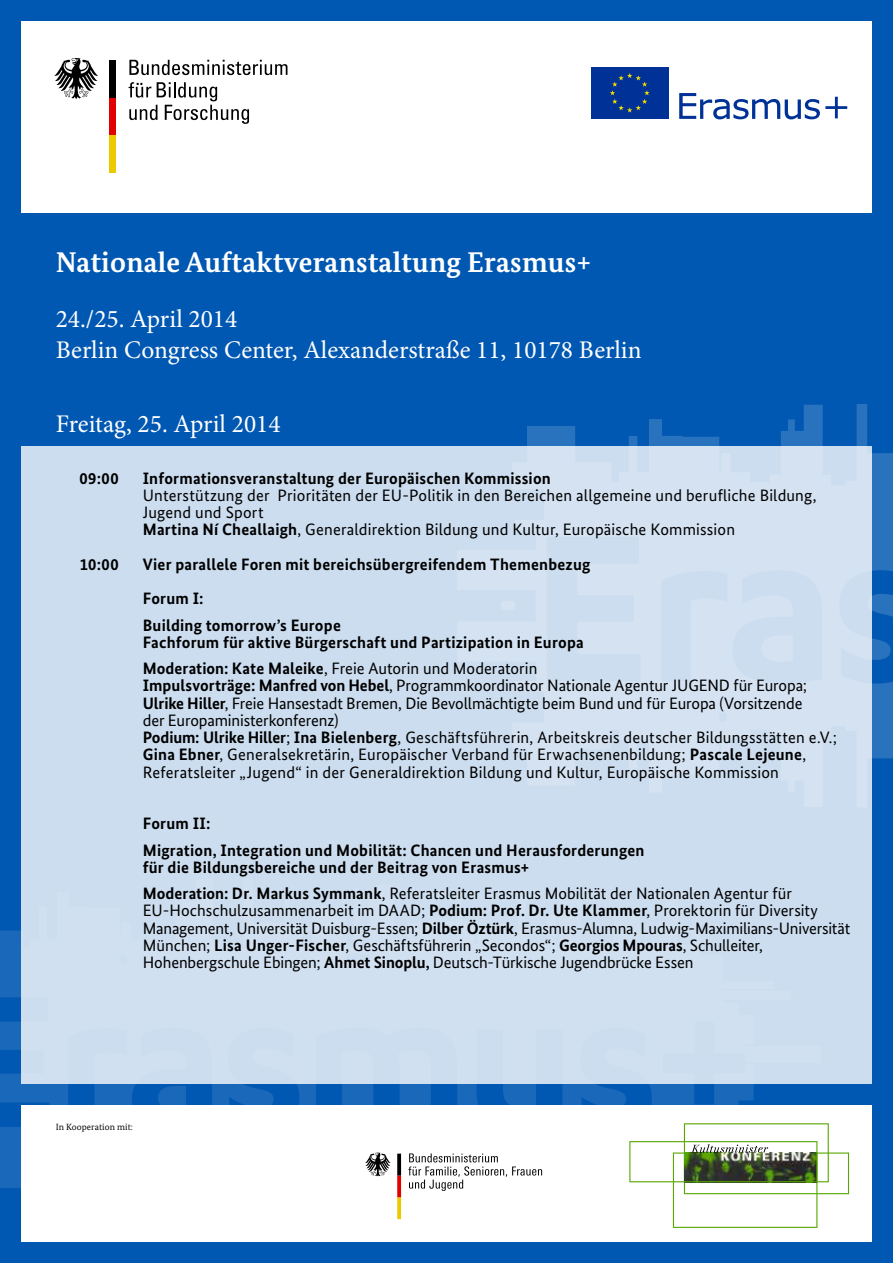
<style>
.page{position:relative;width:893px;height:1263px;background:#0058b2}
.page>*{position:absolute;margin:0;border:0;box-sizing:border-box;transform-origin:0 0}
.t1{font:700 28.5px "Bundes Serif";letter-spacing:.01em;color:#fff}
.t2{font:25.35px/31.8px "Minion Pro";color:#fff}
.t3{font:16.5px/17.2px "Bundes Sans";color:#000}
.t4{font:700 16.5px/26.2px "Bundes Sans";letter-spacing:.015em;color:#000}
.t5{font:9px "Bundes Serif";letter-spacing:.01em;color:#000}
.s1{font-weight:700}
.s2{font-weight:400}
</style>
<div class="page">
<svg style="left:527px;top:404px;width:366px;height:355px"></svg>
<svg style="left:0;top:931px;width:821px;height:257px;fill:#1968b9"></svg>
<div style="left:21px;top:1106px;width:851px;height:136px;background:#fff"></div>
<div style="left:21px;top:21px;width:851px;height:192px;background:#fff"></div>
<svg style="left:129px;top:82px;width:120px;height:42px"></svg>
<svg style="left:129px;top:60px;width:158px;height:15px"></svg>
<div style="left:109px;top:135px;width:7px;height:37px;background:#ebca00"></div>
<div style="left:109px;top:97px;width:7px;height:38px;background:#e20000"></div>
<div style="left:109px;top:60px;width:7px;height:37px;background:#000"></div>
<svg style="left:54px;top:58px;width:44px;height:41px"></svg>
<svg style="left:365px;top:1152px;width:26px;height:24px"></svg>
<svg style="left:397px;top:1153px;width:4px;height:66px"></svg>
<svg style="left:408px;top:1153px;width:134px;height:38px"></svg>
<svg style="left:629px;top:1123px;width:220px;height:105px"></svg>
<svg style="left:679px;top:93px;width:168px;height:26px"></svg>
<div style="left:592px;top:68px;width:76px;height:51px;background:#003196"></div>
<svg style="left:610px;top:73px;width:40px;height:40px"></svg>
<div style="left:21px;top:446px;width:851px;height:638px;background:#ccddef"></div>
<h1 class="t1" style="left:56px;top:245px;width:537px">Nationale Auftaktveranstaltung Erasmus+</h1>
<h2 class="t2" style="left:56px;top:303px;width:587px">24./25. April 2014<br>Berlin Congress Center, Alexanderstraße 11, 10178 Berlin</h2>
<h2 class="t2" style="left:56px;top:408px;width:226px">Freitag, 25. April 2014</h2>
<p class="t4" style="left:80px;top:465px;width:41px">09:00</p>
<p class="t4" style="left:143px;top:465px;width:410px">Informationsveranstaltung der Europäischen Kommission</p>
<p class="t3" style="left:143px;top:486px;width:675px">Unterstützung der Prioritäten der EU-Politik in den Bereichen allgemeine und berufliche Bildung,<br>Jugend und Sport<br><span class="s1">Martina Ní Cheallaigh</span>, Generaldirektion Bildung und Kultur, Europäische Kommission</p>
<p class="t4" style="left:80px;top:551px;width:40px">10:00</p>
<p class="t4" style="left:143px;top:547px;width:449px;line-height:34.5px">Vier parallele Foren mit bereichsübergreifendem Themenbezug<br>Forum I:</p>
<p class="t4" style="left:143px;top:616px;width:442px;line-height:17.2px">Building tomorrow’s Europe<br>Fachforum für aktive Bürgerschaft und Partizipation in Europa</p>
<p class="t3" style="left:143px;top:660px;width:696px"><span class="s1">Moderation: Kate Maleike</span>, Freie Autorin und Moderatorin<br><span class="s1">Impulsvorträge: Manfred von Hebel</span>, Programmkoordinator Nationale Agentur JUGEND für Europa; <span class="s1">Ulrike Hiller</span>, Freie Hansestadt Bremen, Die Bevollmächtigte beim Bund und für Europa (Vorsitzende<br>der Europaministerkonferenz)<br><span class="s1">Podium: Ulrike Hiller</span>; <span class="s1">Ina Bielenberg</span>, Geschäftsführerin, Arbeitskreis deutscher Bildungsstätten e.V.; <span class="s1">Gina Ebner</span>, Generalsekretärin, Europäischer Verband für Erwachsenenbildung; <span class="s1">Pascale Lejeune</span>, Referatsleiter „Jugend“ in der Generaldirektion Bildung und Kultur, Europäische Kommission</p>
<p class="t4" style="left:143px;top:810px;width:503px">Forum II:<br>Migration, Integration und Mobilität: Chancen und Herausforderungen</p>
<p class="t4" style="left:143px;top:854px;width:651px">für die Bildungsbereiche und der Beitrag von Erasmus+<br>Moderation: Dr. Markus Symmank<span class="s2">, Referatsleiter Erasmus Mobilität der Nationalen Agentur für</span></p>
<p class="t3" style="left:143px;top:902px;width:709px">EU-Hochschulzusammenarbeit im DAAD; <span class="s1">Podium: Prof. Dr. Ute Klammer</span>, Prorektorin für Diversity Management, Universität Duisburg-Essen; <span class="s1">Dilber Öztürk</span>, Erasmus-Alumna, Ludwig-Maximilians-Universität München; <span class="s1">Lisa Unger-Fischer</span>, Geschäftsführerin „Secondos“; <span class="s1">Georgios Mpouras</span>, Schulleiter, Hohenbergschule Ebingen; <span class="s1">Ahmet Sinoplu,</span> Deutsch-Türkische Jugendbrücke Essen</p>
<p class="t5" style="left:56px;top:1122px;width:79px">In Kooperation mit:</p>
</div>
